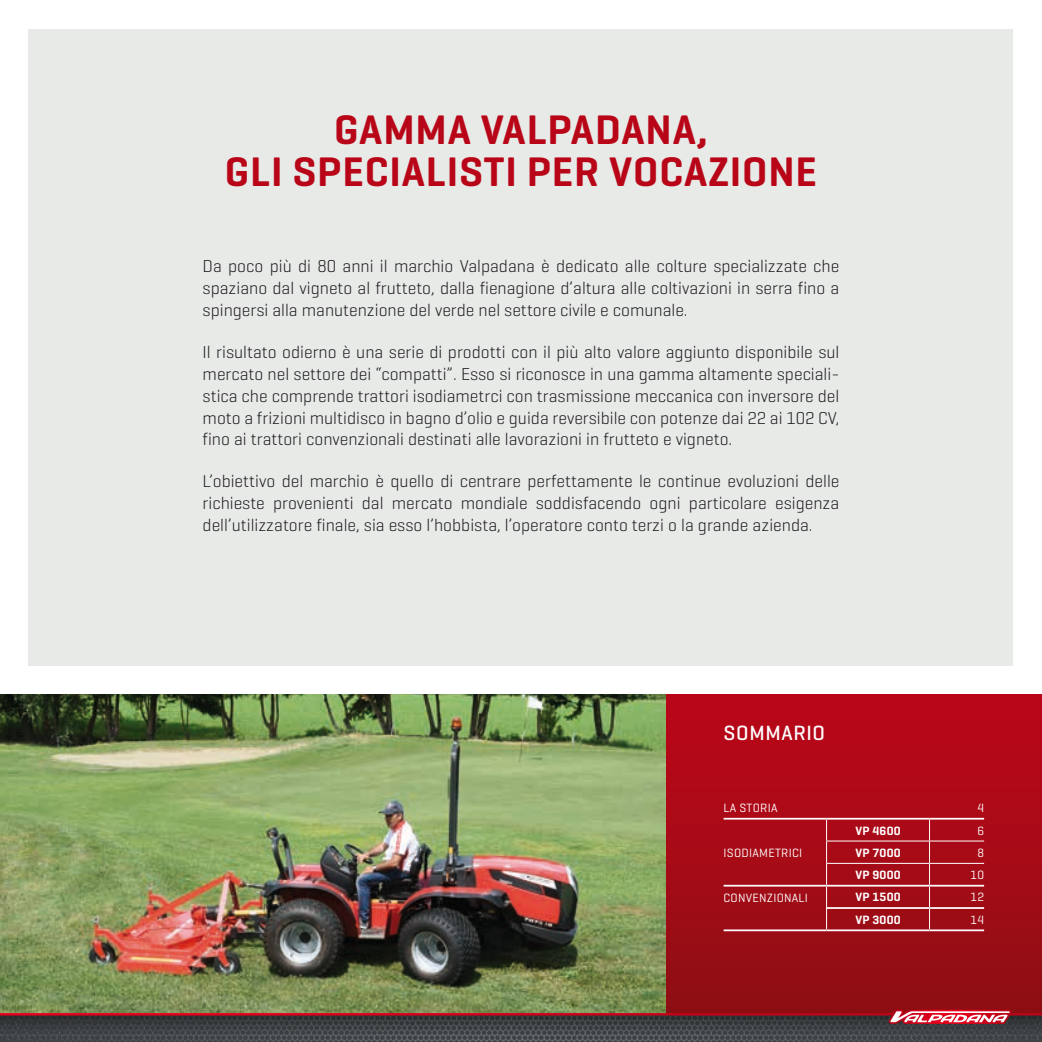
<style>
.page{position:relative;width:1042px;height:1042px;background:#fff}
.page>*{position:absolute;margin:0;border:0;box-sizing:border-box;transform-origin:0 0}
.t1{font:600 42px/42px "Geogrotesque";letter-spacing:.02em;color:#b80618;text-align:center}
.t2{font:500 21px "Geogrotesque";letter-spacing:.03em;color:#fff}
.t3{font:300 17.5px/21.9px "Geogrotesque";color:#1a171c;text-align:justify}
.t4{font:12.25px "Geogrotesque";letter-spacing:.02em;color:#fff}
.t5{font:600 12.25px "Geogrotesque";letter-spacing:.02em;color:#fff}
</style>
<div class="page">
<div style="left:29px;top:29px;width:984px;height:637px;background:#e8eae8"></div>
<div style="left:666px;top:694px;width:376px;height:319px;background:linear-gradient(to bottom,#bc0719,#8f1015)"></div>
<img style="left:0;top:694px;width:666px;height:315px">
<hr style="left:826px;top:840px;width:103px;height:1px;background:#fff">
<hr style="left:929px;top:840px;width:55px;height:1px;background:#fff">
<svg style="left:826px;top:819px;width:1px;height:110px"></svg>
<svg style="left:929px;top:819px;width:1px;height:110px"></svg>
<hr style="left:826px;top:863px;width:103px;height:1px;background:#fff">
<hr style="left:929px;top:863px;width:55px;height:1px;background:#fff">
<hr style="left:723px;top:885px;width:103px;height:1px;background:#fff">
<hr style="left:826px;top:885px;width:103px;height:1px;background:#fff">
<hr style="left:929px;top:885px;width:55px;height:1px;background:#fff">
<hr style="left:826px;top:818px;width:103px;height:1px;background:#fff">
<hr style="left:929px;top:818px;width:55px;height:1px;background:#fff">
<hr style="left:723px;top:818px;width:103px;height:1px;background:#fff">
<hr style="left:723px;top:929px;width:103px;height:2px;background:#fff">
<hr style="left:827px;top:907px;width:102px;height:2px;background:#fff">
<hr style="left:929px;top:907px;width:55px;height:2px;background:#fff">
<hr style="left:826px;top:929px;width:103px;height:2px;background:#fff">
<hr style="left:929px;top:929px;width:55px;height:2px;background:#fff">
<svg style="left:0;top:1009px;width:1042px;height:33px;background:#584444"></svg>
<h1 class="t1" style="left:225px;top:109px;width:594px">GAMMA VALPADANA,<br>GLI SPECIALISTI PER VOCAZIONE</h1>
<p class="t3" style="left:203px;top:255px;width:638px">Da poco più di 80 anni il marchio Valpadana è dedicato alle colture specializzate che spaziano dal vigneto al frutteto, dalla fienagione d’altura alle coltivazioni in serra fino a spingersi alla manutenzione del verde nel settore civile e comunale.</p>
<p class="t3" style="left:203px;top:340px;width:638px">Il risultato odierno è una serie di prodotti con il più alto valore aggiunto disponibile sul mercato nel settore dei “compatti”. Esso si riconosce in una gamma altamente speciali&shy;stica che comprende trattori isodiametrci con trasmissione meccanica con inversore del moto a frizioni multidisco in bagno d’olio e guida reversibile con potenze dai 22 ai 102 CV, fino ai trattori convenzionali destinati alle lavorazioni in frutteto e vigneto.</p>
<p class="t3" style="left:203px;top:470px;width:638px">L’obiettivo del marchio è quello di centrare perfettamente le continue evoluzioni delle richieste provenienti dal mercato mondiale soddisfacendo ogni particolare esigenza dell’utilizzatore finale, sia esso l’hobbista, l’operatore conto terzi o la grande azienda.</p>
<p class="t2" style="left:723px;top:719px;width:103px">SOMMARIO</p>
<p class="t4" style="left:723px;top:800px;width:55px">LA STORIA</p>
<p class="t4" style="left:977px;top:800px;width:8px">4</p>
<p class="t4" style="left:723px;top:845px;width:80px">ISODIAMETRICI</p>
<p class="t5" style="left:855px;top:823px;width:47px">VP 4600</p>
<p class="t4" style="left:977px;top:823px;width:8px">6</p>
<p class="t5" style="left:855px;top:845px;width:47px">VP 7000</p>
<p class="t4" style="left:977px;top:845px;width:8px">8</p>
<p class="t5" style="left:855px;top:867px;width:47px">VP 9000</p>
<p class="t4" style="left:970px;top:867px;width:15px">10</p>
<p class="t4" style="left:723px;top:890px;width:86px">CONVENZIONALI</p>
<p class="t5" style="left:855px;top:889px;width:47px">VP 1500</p>
<p class="t4" style="left:970px;top:889px;width:15px">12</p>
<p class="t5" style="left:855px;top:912px;width:47px">VP 3000</p>
<p class="t4" style="left:970px;top:912px;width:15px">14</p>
</div>
